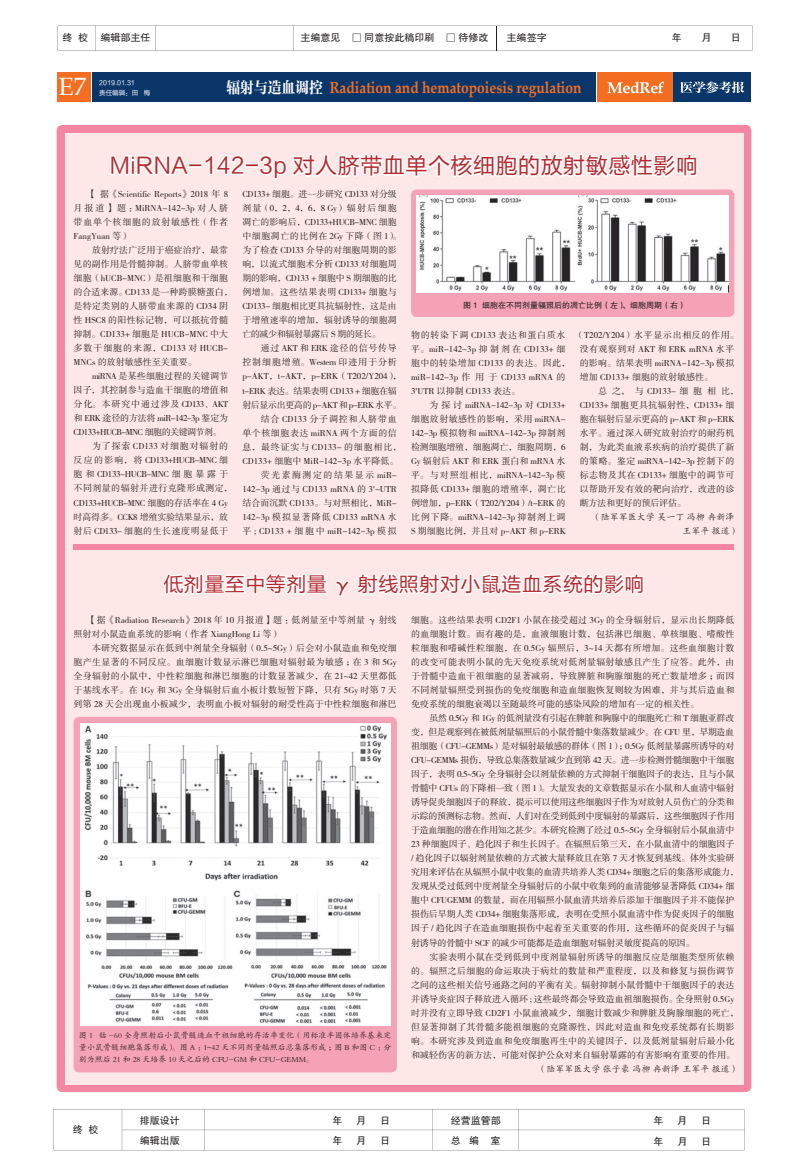
<style>
.page{position:relative;width:808px;height:1163px;background:#fff}
.page>*{position:absolute;margin:0;border:0;box-sizing:border-box;transform-origin:0 0}
.t1{font:25px "Book Antiqua";color:#fff}
.t2{font:22px "FZLTHJW GB1 0";letter-spacing:.025em;color:#b3292f}
.t3{font:20px "FZLTHJW GB1 0";letter-spacing:.025em;color:#b3292f}
.t4{font:700 16px "Palatino Linotype";color:#f36e21;scale:.86 1}
.t5{font:10px "FZHTJW GB1 0";color:#231f20}
.t6{font:9px/14px "FZSSK GBK1 0";color:#231f20}
.t7{font:9px/14px "FZSSK GBK1 0";letter-spacing:-.02em;color:#231f20}
.t8{font:9px "FZSSK GBK1 0";letter-spacing:-.04em;color:#231f20}
.t9{font:9px "FZSSK GBK1 0";letter-spacing:.09em;color:#231f20}
.t10{font:9px/14px "FZKTK GBK1 0";color:#231f20}
.t11{font:9px "FZSSK GBK1 0";letter-spacing:-.06em;color:#231f20}
.t12{font:9px "FZSSK GBK1 0";letter-spacing:.095em;color:#231f20}
.t13{font:9px "FZSSK GBK1 0";letter-spacing:.1em;color:#231f20}
.t14{font:9px "FZSSK GBK1 0";letter-spacing:.055em;color:#231f20}
.t15{font:9px "FZSSK GBK1 0";letter-spacing:.06em;color:#231f20}
.t16{font:9px "FZSSK GBK1 0";letter-spacing:.045em;color:#231f20}
.t17{font:9px "FZSSK GBK1 0";letter-spacing:.075em;color:#231f20}
.t18{font:9px "FZSSK GBK1 0";letter-spacing:.165em;color:#231f20}
.t19{font:8px/12px "FZKTK GBK1 0";letter-spacing:.005em;color:#231f20;text-align:justify}
.t20{font:8px "FZHTK GBK1 0";color:#231f20}
.t21{font:6.5px "FZLTHJW GB1 0";color:#fff}
.t22{font:6.5px "FZLTHK GBK1 0";color:#fff}
.s1{font-family:"FZLTHJW GB1 0"}
.s2{font-family:"FZCYSK GBK1 0";font-weight:400;color:#fff}
</style>
<div class="page">
<div style="left:597px;top:73px;width:77px;height:29px;background:#f36e21"></div>
<div style="left:674px;top:73px;width:77px;height:29px;background:#0b366a"></div>
<svg style="left:607px;top:82px;width:57px;height:11px"></svg>
<svg style="left:680px;top:81px;width:64px;height:12px"></svg>
<div style="left:58px;top:73px;width:33px;height:29px;background:#f36e21"></div>
<div style="left:92px;top:73px;width:118px;height:29px;background:#0b366a"></div>
<div style="left:212px;top:73px;width:384px;height:29px;background:#0b366a"></div>
<svg style="left:53px;top:1109px;width:692px;height:40px"></svg>
<svg style="left:95px;top:26px;width:402px;height:24px"></svg>
<div style="left:57px;top:125px;width:694px;height:966px;background:#f386a0;border-radius:6px"></div>
<div style="left:65px;top:133px;width:678px;height:951px;background:#fde8e7"></div>
<svg style="left:110px;top:155px;width:79px;height:20px"></svg>
<div style="left:188px;top:163px;width:15px;height:5px;border:3px solid #fff"></div>
<svg style="left:204px;top:155px;width:41px;height:20px"></svg>
<div style="left:245px;top:163px;width:14px;height:5px;border:3px solid #fff"></div>
<svg style="left:257px;top:154px;width:441px;height:26px"></svg>
<div style="left:74px;top:544px;width:660px;height:5px;background:#f386a0"></div>
<div style="left:411px;top:189px;width:323px;height:128px;background:#f6a2b6;border-radius:6px"></div>
<img style="left:416px;top:195px;width:313px;height:98px">
<svg style="left:163px;top:573px;width:212px;height:24px"></svg>
<svg style="left:375px;top:549px;width:144px;height:46px"></svg>
<svg style="left:396px;top:570px;width:248px;height:25px"></svg>
<div style="left:74px;top:716px;width:323px;height:356px;background:#f6a2b6;border-radius:6px"></div>
<img style="left:80px;top:723px;width:310px;height:301px">
<p class="t5" style="left:63px;top:32px;width:90px">终 校 编辑部主任</p>
<p class="t5" style="left:300px;top:32px;width:190px">主编意见 □ 同意按此稿印刷 □ 待修改</p>
<p class="t5" style="left:507px;top:32px;width:42px">主编签字</p>
<p class="t5" style="left:672px;top:32px;width:12px">年</p>
<p class="t5" style="left:701px;top:32px;width:12px">月</p>
<p class="t5" style="left:731px;top:32px;width:12px">日</p>
<p class="t21" style="left:99px;top:79px;width:37px">2019.01.31</p>
<h1 class="t1" style="left:59px;top:69px;width:29px">E7</h1>
<p class="t22" style="left:99px;top:89px;width:52px">责任编辑：<span class="s1">田 梅</span></p>
<h3 class="t4" style="left:226px;top:76px;width:414px"><span class="s2">辐射与造血调控</span> Radiation and hematopoiesis regulation</h3>
<h2 class="t2" style="left:110px;top:153px;width:590px">MiRNA-142-3p 对人脐带血单个核细胞的放射敏感性影响</h2>
<p class="t6" style="left:74px;top:187px;width:156px;text-align:justify;text-indent:14px">【据《Scientific Reports》2018 年 8月报道】题：MiRNA-142-3p 对人脐带血单个核细胞的放射敏感性（作者FangYuan 等）</p>
<p class="t6" style="left:74px;top:243px;width:161px;text-indent:18px">放射疗法广泛用于癌症治疗，最常见的副作用是骨髓抑制。人脐带血单核细胞（hUCB-MNC）是祖细胞和干细胞的合适来源。CD133 是一种跨膜糖蛋白，是特定类别的人脐带血来源的 CD34 阴性 HSC8 的阳性标记物，可以抵抗骨髓抑制。CD133+ 细胞是 HUCB-MNC 中大多数干细胞的来源，CD133 对 HUCB-<br>MNCs 的放射敏感性至关重要。</p>
<p class="t6" style="left:92px;top:370px;width:138px">miRNA 是某些细胞过程的关键调节</p>
<p class="t6" style="left:74px;top:384px;width:156px">因子，其控制参与造血干细胞的增值和</p>
<p class="t12" style="left:74px;top:399px;width:156px">分化。本研究中通过涉及 CD133、AKT</p>
<p class="t8" style="left:74px;top:413px;width:156px">和 ERK 途径的方法将 miR-142-3p 鉴定为</p>
<p class="t11" style="left:74px;top:427px;width:149px">CD133+HUCB-MNC 细胞的关键调节剂。</p>
<p class="t9" style="left:92px;top:441px;width:138px">为了探索 CD133 对细胞对辐射的</p>
<p class="t8" style="left:74px;top:455px;width:156px">反应的影响，将 CD133+HUCB-MNC 细</p>
<p class="t8" style="left:74px;top:469px;width:156px">胞和 CD133-HUCB-MNC 细胞暴露于</p>
<p class="t16" style="left:74px;top:483px;width:160px">不同剂量的辐射并进行克隆形成测定，</p>
<p class="t8" style="left:74px;top:497px;width:156px">CD133+HUCB-MNC 细胞的存活率在 4 Gy</p>
<p class="t6" style="left:74px;top:510px;width:156px">时高得多。CCK8 增殖实验结果显示，放</p>
<p class="t14" style="left:74px;top:525px;width:156px">射后 CD133- 细胞的生长速度明显低于</p>
<p class="t6" style="left:242px;top:188px;width:161px">CD133+ 细胞。进一步研究 CD133 对分级剂量（0，2，4，6，8 Gy）辐射后细胞凋亡的影响后，CD133+HUCB-MNC 细胞中细胞凋亡的比例在 2Gy 下降（图 1）。为了检查 CD133 介导的对细胞周期的影响，以流式细胞术分析 CD133 对细胞周期的影响，CD133 + 细胞中 S 期细胞的比例增加。这些结果表明 CD133+ 细胞与<br>CD133- 细胞相比更具抗辐射性，这是由于增殖速率的增加，辐射诱导的细胞凋亡的减少和辐射暴露后 S 期的延长。</p>
<p class="t17" style="left:261px;top:343px;width:138px">通过 AKT 和 ERK 途径的信号传导</p>
<p class="t13" style="left:242px;top:357px;width:156px">控制细胞增殖。Western 印迹用于分析</p>
<p class="t6" style="left:242px;top:370px;width:160px">p-AKT，t-AKT，p-ERK（T202/Y204），</p>
<p class="t8" style="left:242px;top:385px;width:156px">t-ERK 表达。结果表明 CD133 + 细胞在辐</p>
<p class="t8" style="left:242px;top:399px;width:161px">射后显示出更高的p-AKT和p-ERK水平。</p>
<p class="t9" style="left:261px;top:413px;width:138px">结合 CD133 分子调控和人脐带血</p>
<p class="t15" style="left:242px;top:427px;width:156px">单个核细胞表达 miRNA 两个方面的信</p>
<p class="t9" style="left:242px;top:441px;width:161px">息，最终证实与 CD133- 的细胞相比，</p>
<p class="t6" style="left:242px;top:454px;width:158px">CD133+ 细胞中 MiR-142-3p 水平降低。</p>
<p class="t18" style="left:261px;top:469px;width:138px">荧光素酶测定的结果显示 miR-</p>
<p class="t6" style="left:242px;top:482px;width:156px">142-3p 通过与 CD133 mRNA 的 3'-UTR</p>
<p class="t6" style="left:242px;top:496px;width:156px">结合而沉默 CD133。与对照相比，MiR-</p>
<p class="t6" style="left:242px;top:510px;width:156px">142-3p 模拟显著降低 CD133 mRNA 水</p>
<p class="t6" style="left:242px;top:524px;width:156px">平 ; CD133 + 细胞中 miR-142-3p 模拟</p>
<p class="t20" style="left:463px;top:300px;width:224px">图 1 细胞在不同剂量辐照后的凋亡比例（左）、细胞周期（右）</p>
<p class="t6" style="left:411px;top:328px;width:161px">物的转染下调 CD133 表达和蛋白质水平。miR-142-3p 抑制剂在 CD133+ 细胞中的转染增加 CD133 的表达。因此，miR-142-3p 作用于 CD133 mRNA 的<br>3'UTR 以抑制 CD133 表达。</p>
<p class="t6" style="left:411px;top:398px;width:156px;text-align:justify;text-indent:18px">为探讨 miRNA-142-3p 对 CD133+细胞放射敏感性的影响，采用 miRNA-142-3p 模拟物和 miRNA-142-3p 抑制剂检测细胞增殖，细胞凋亡，细胞周期，6<br>Gy 辐射后 AKT 和 ERK 蛋白和 mRNA 水平。与对照组相比，miRNA-142-3p 模拟降低 CD133+ 细胞的增殖率，凋亡比例增加，p-ERK（T202/Y204）/t-ERK 的比例下降。miRNA-142-3p 抑制剂上调S 期细胞比例，并且对 p-AKT 和 p-ERK</p>
<p class="t6" style="left:580px;top:328px;width:161px;text-indent:-4px">（T202/Y204）水平显示出相反的作用。没有观察到对 AKT 和 ERK mRNA 水平的影响。结果表明 miRNA-142-3p 模拟增加 CD133+ 细胞的放射敏感性。</p>
<p class="t6" style="left:580px;top:384px;width:161px;text-indent:18px">总之，与 CD133- 细胞相比，<br>CD133+ 细胞更具抗辐射性，CD133+ 细胞在辐射后显示更高的 p-AKT 和 p-ERK水平。通过深入研究放射治疗的耐药机制，为此类血液系疾病的治疗提供了新的策略。鉴定 miRNA-142-3p 控制下的标志物及其在 CD133+ 细胞中的调节可以帮助开发有效的靶向治疗，改进的诊断方法和更好的预后评估。</p>
<p class="t10" style="left:682px;top:510px;width:58px;text-indent:-90px">（陆军军医大学 吴一丁 冯柳 冉新泽王军平 报道）</p>
<h3 class="t3" style="left:163px;top:573px;width:482px">低剂量至中等剂量 γ 射线照射对小鼠造血系统的影响</h3>
<p class="t6" style="left:74px;top:613px;width:325px;text-indent:14px">【据《Radiation Research》2018 年 10 月报道】题：低剂量至中等剂量 γ 射线照射对小鼠造血系统的影响（作者 XiangHong Li 等）</p>
<p class="t6" style="left:74px;top:641px;width:325px;text-align:justify;text-indent:18px">本研究数据显示在低到中剂量全身辐射（0.5~5Gy）后会对小鼠造血和免疫细胞产生显著的不同反应。血细胞计数显示淋巴细胞对辐射最为敏感；在 3 和 5Gy全身辐射的小鼠中，中性粒细胞和淋巴细胞的计数显著减少，在 21~42 天里都低于基线水平。在 1Gy 和 3Gy 全身辐射后血小板计数短暂下降，只有 5Gy 时第 7 天到第 28 天会出现血小板减少，表明血小板对辐射的耐受性高于中性粒细胞和淋巴</p>
<p class="t19" style="left:79px;top:1029px;width:314px">图 1 钴 -60 全身照射后小鼠骨髓造血干祖细胞的存活率变化（用标准半固体培养基来定量小鼠骨髓细胞集落形成）。图 A ：1~42 天不同剂量辐照后总集落形成；图 B 和图 C ：分别为照后 21 和 28 天培养 10 天之后的 CFU-GM 和 CFU-GEMM。</p>
<p class="t6" style="left:411px;top:613px;width:325px;text-align:justify">细胞。这些结果表明 CD2F1 小鼠在接受超过 3Gy 的全身辐射后，显示出长期降低的血细胞计数。而有趣的是，血液细胞计数，包括淋巴细胞、单核细胞、嗜酸性粒细胞和嗜碱性粒细胞，在 0.5Gy 辐照后，3~14 天都有所增加。这些血细胞计数的改变可能表明小鼠的先天免疫系统对低剂量辐射敏感且产生了应答。此外，由于骨髓中造血干祖细胞的显著减弱，导致脾脏和胸腺细胞的死亡数量增多；而因不同剂量辐照受到损伤的免疫细胞和造血细胞恢复则较为困难，并与其后造血和免疫系统的细胞衰竭以至随最终可能的感染风险的增加有一定的相关性。</p>
<p class="t7" style="left:411px;top:711px;width:329px;text-indent:18px">虽然 0.5Gy 和 1Gy 的低剂量没有引起在脾脏和胸腺中的细胞死亡和 T 细胞亚群改变，但是观察到在被低剂量辐照后的小鼠骨髓中集落数量减少。在 CFU 里，早期造血祖细胞（CFU-GEMMs）是对辐射最敏感的群体（图 1）；0.5Gy 低剂量暴露所诱导的对CFU-GEMMs 损伤，导致总集落数量减少直到第 42 天。进一步检测骨髓细胞中干细胞因子，表明 0.5~5Gy 全身辐射会以剂量依赖的方式抑制干细胞因子的表达，且与小鼠骨髓中 CFUs 的下降相一致（图 1）。大量发表的文章数据显示在小鼠和人血清中辐射诱导促炎细胞因子的释放，提示可以使用这些细胞因子作为对放射人员伤亡的分类和示踪的预测标志物。然而，人们对在受到低到中度辐射的暴露后，这些细胞因子作用于造血细胞的潜在作用知之甚少。本研究检测了经过 0.5~5Gy 全身辐射后小鼠血清中23 种细胞因子、趋化因子和生长因子。在辐照后第三天，在小鼠血清中的细胞因子/ 趋化因子以辐射剂量依赖的方式被大量释放且在第 7 天才恢复到基线。体外实验研究用来评估在从辐照小鼠中收集的血清共培养人类 CD34+ 细胞之后的集落形成能力，发现从受过低到中度剂量全身辐射后的小鼠中收集到的血清能够显著降低 CD34+ 细胞中 CFUGEMM 的数量，而在用辐照小鼠血清共培养后添加干细胞因子并不能保护损伤后早期人类 CD34+ 细胞集落形成，表明在受照小鼠血清中作为促炎因子的细胞因子 / 趋化因子在造血细胞损伤中起着至关重要的作用，这些循环的促炎因子与辐射诱导的骨髓中 SCF 的减少可能都是造血细胞对辐射灵敏度提高的原因。</p>
<p class="t6" style="left:411px;top:949px;width:329px;text-indent:18px">实验表明小鼠在受到低到中度剂量辐射所诱导的细胞反应是细胞类型所依赖的。辐照之后细胞的命运取决于病灶的数量和严重程度，以及和修复与损伤调节之间的这些相关信号通路之间的平衡有关。辐射抑制小鼠骨髓中干细胞因子的表达并诱导炎症因子释放进入循环 ; 这些最终都会导致造血祖细胞损伤。全身照射 0.5Gy时并没有立即导致 CD2F1 小鼠血液减少，细胞计数减少和脾脏及胸腺细胞的死亡，但显著抑制了其骨髓多能祖细胞的克隆源性，因此对造血和免疫系统都有长期影响。本研究涉及到造血和免疫细胞再生中的关键因子，以及低剂量辐射后最小化和减轻伤害的新方法，可能对保护公众对来自辐射暴露的有害影响有重要的作用。</p>
<p class="t10" style="left:537px;top:1061px;width:203px">（陆军军医大学 张子豪 冯柳 冉新泽 王军平 报道）</p>
<p class="t5" style="left:73px;top:1123px;width:27px">终 校</p>
<p class="t5" style="left:140px;top:1114px;width:41px">排版设计</p>
<p class="t5" style="left:332px;top:1114px;width:11px">年</p>
<p class="t5" style="left:356px;top:1114px;width:11px">月</p>
<p class="t5" style="left:380px;top:1114px;width:11px">日</p>
<p class="t5" style="left:451px;top:1114px;width:51px">经营监管部</p>
<p class="t5" style="left:653px;top:1114px;width:11px">年</p>
<p class="t5" style="left:677px;top:1114px;width:11px">月</p>
<p class="t5" style="left:701px;top:1114px;width:11px">日</p>
<p class="t5" style="left:140px;top:1135px;width:41px">编辑出版</p>
<p class="t5" style="left:332px;top:1135px;width:11px">年</p>
<p class="t5" style="left:356px;top:1135px;width:11px">月</p>
<p class="t5" style="left:380px;top:1135px;width:11px">日</p>
<p class="t5" style="left:451px;top:1134px;width:51px">总 编 室</p>
<p class="t5" style="left:653px;top:1135px;width:11px">年</p>
<p class="t5" style="left:677px;top:1135px;width:11px">月</p>
<p class="t5" style="left:701px;top:1135px;width:11px">日</p>
</div>
